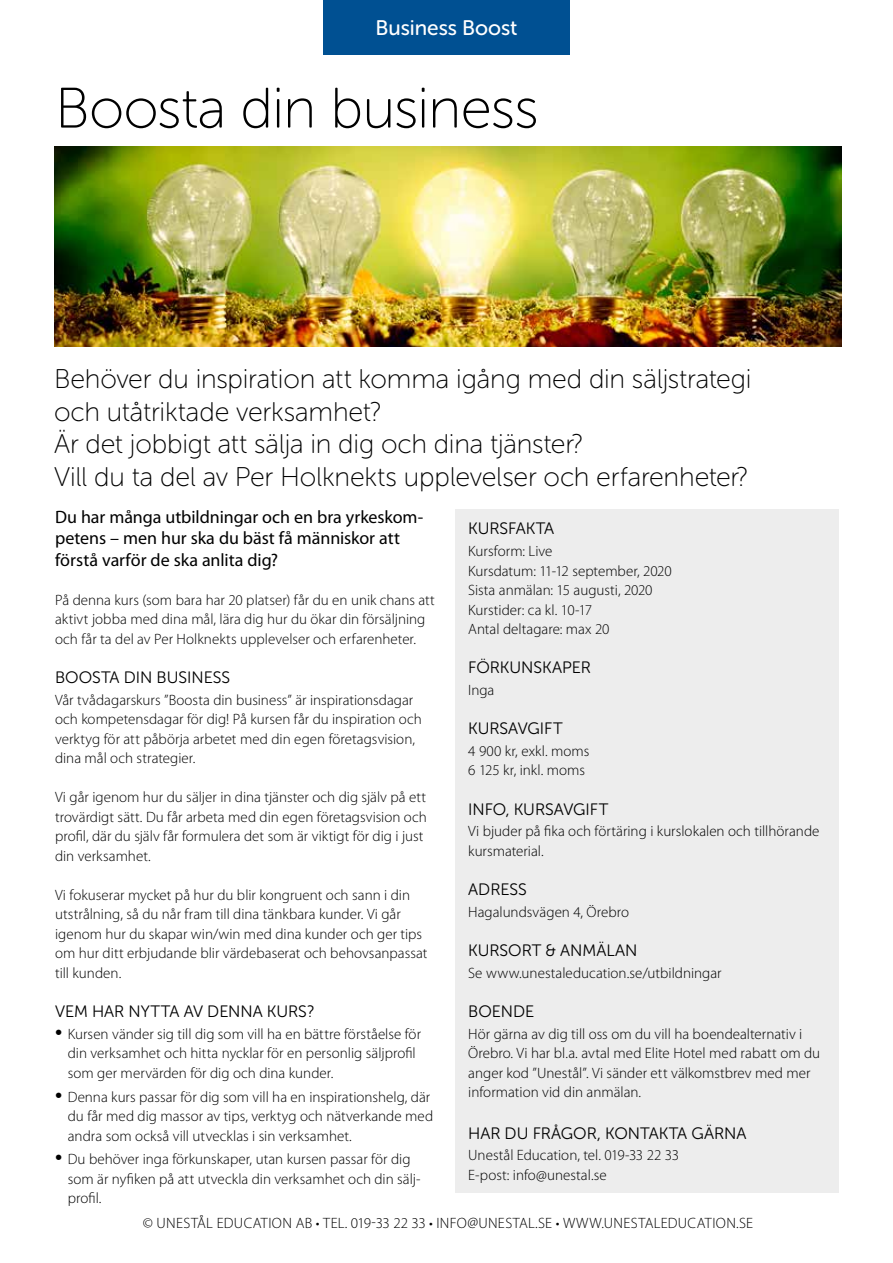
<style>
.page{position:relative;width:893px;height:1263px;background:#fff}
.page>*{position:absolute;margin:0;border:0;box-sizing:border-box;transform-origin:0 0}
.t1{font:57px "Museo Sans Rounded 100";letter-spacing:-.01em;color:#000}
.t2{font:27px/32.4px "Museo Sans Rounded 100";letter-spacing:-.005em;color:#000}
.t3{font:21px "Museo Sans Rounded 500";color:#fff}
.t4{font:18px/21.6px "Myriad Pro";letter-spacing:-.005em;color:#000}
.t5{font:16.5px "Museo Sans Rounded 300";color:#000}
.t6{font:300 15px/19.5px "Myriad Pro";color:#000}
.t7{font:300 15px "Myriad Pro";letter-spacing:.02em;color:#000}
.s1{font-weight:400;font-size:25.5px}
</style>
<div class="page">
<div style="left:323px;top:0;width:247px;height:54px;background:#005092"></div>
<div style="left:455px;top:509px;width:384px;height:684px;background:#ededed"></div>
<img style="left:54px;top:147px;width:787px;height:200px">
<h3 class="t3" style="left:375px;top:16px;width:143px">Business Boost</h3>
<h1 class="t1" style="left:55px;top:78px;width:485px">Boosta din business</h1>
<h2 class="t2" style="left:54px;top:363px;width:699px">Behöver du inspiration att komma igång med din säljstrategi och utåtriktade verksamhet?<br>Är det jobbigt att sälja in dig och dina tjänster?<br>Vill du ta del av Per Holknekts upplevelser och erfarenheter?</h2>
<p class="t5" style="left:468px;top:520px;width:88px">KURSFAKTA</p>
<p class="t6" style="left:468px;top:541px;width:205px">Kursform: Live<br>Kursdatum: 11-12 september, 2020<br>Sista anmälan: 15 augusti, 2020<br>Kurstider: ca kl. 10-17<br>Antal deltagare: max 20</p>
<p class="t5" style="left:468px;top:659px;width:124px">FÖRKUNSKAPER</p>
<p class="t6" style="left:468px;top:680px;width:28px">Inga</p>
<p class="t5" style="left:468px;top:720px;width:96px">KURSAVGIFT</p>
<p class="t6" style="left:468px;top:741px;width:123px">4 900 kr, exkl. moms<br>6 125 kr, inkl. moms</p>
<p class="t5" style="left:468px;top:800px;width:142px">INFO, KURSAVGIFT</p>
<p class="t6" style="left:468px;top:822px;width:353px">Vi bjuder på fika och förtäring i kurslokalen och tillhörande kursmaterial.</p>
<p class="t5" style="left:468px;top:880px;width:60px">ADRESS</p>
<p class="t6" style="left:468px;top:902px;width:162px">Hagalundsvägen 4, Örebro</p>
<p class="t5" style="left:468px;top:941px;width:171px">KURSORT &amp; ANMÄLAN</p>
<p class="t6" style="left:468px;top:963px;width:255px">Se www.unestaleducation.se/utbildningar</p>
<p class="t5" style="left:468px;top:1002px;width:68px">BOENDE</p>
<p class="t6" style="left:468px;top:1024px;width:353px">Hör gärna av dig till oss om du vill ha boendealternativ i Örebro. Vi har bl.a. avtal med Elite Hotel med rabatt om du anger kod ”Unestål”. Vi sänder ett välkomstbrev med mer information vid din anmälan.</p>
<p class="t5" style="left:468px;top:1124px;width:280px">HAR DU FRÅGOR, KONTAKTA GÄRNA</p>
<p class="t6" style="left:468px;top:1146px;width:212px">Unestål Education, tel. 019-33 22 33<br>E-post: info@unestal.se</p>
<p class="t4" style="left:55px;top:506px;width:370px">Du har många utbildningar och en bra yrkeskom&shy;petens – men hur ska du bäst få människor att förstå varför de ska anlita dig?</p>
<p class="t6" style="left:55px;top:590px;width:381px">På denna kurs (som bara har 20 platser) får du en unik chans att aktivt jobba med dina mål, lära dig hur du ökar din försäljning och får ta del av Per Holknekts upplevelser och erfarenheter.</p>
<p class="t5" style="left:55px;top:669px;width:177px">BOOSTA DIN BUSINESS</p>
<p class="t6" style="left:55px;top:690px;width:368px">Vår tvådagarskurs ”Boosta din business” är inspirationsdagar och kompetensdagar för dig! På kursen får du inspiration och verktyg för att påbörja arbetet med din egen företagsvision, dina mål och strategier.</p>
<p class="t6" style="left:55px;top:788px;width:373px">Vi går igenom hur du säljer in dina tjänster och dig själv på ett trovärdigt sätt. Du får arbeta med din egen företagsvision och profil, där du själv får formulera det som är viktigt för dig i just din verksamhet.</p>
<p class="t6" style="left:55px;top:885px;width:374px">Vi fokuserar mycket på hur du blir kongruent och sann i din utstrålning, så du når fram till dina tänkbara kunder. Vi går igenom hur du skapar win/win med dina kunder och ger tips om hur ditt erbjudande blir värdebaserat och behovsanpassat till kunden.</p>
<p class="t5" style="left:55px;top:1003px;width:261px">VEM HAR NYTTA AV DENNA KURS?</p>
<p class="t6" style="left:68px;top:1024px;width:355px;text-indent:-13px"><span class="s1">•</span> Kursen vänder sig till dig som vill ha en bättre förståelse för din verksamhet och hitta nycklar för en personlig säljprofil som ger mervärden för dig och dina kunder.</p>
<p class="t6" style="left:68px;top:1087px;width:367px;text-indent:-13px"><span class="s1">•</span> Denna kurs passar för dig som vill ha en inspirationshelg, där du får med dig massor av tips, verktyg och nätverkande med andra som också vill utvecklas i sin verksamhet.</p>
<p class="t6" style="left:68px;top:1150px;width:354px;text-indent:-13px"><span class="s1">•</span> Du behöver inga förkunskaper, utan kursen passar för dig som är nyfiken på att utveckla din verksamhet och din sälj&shy;profil.</p>
<p class="t7" style="left:143px;top:1214px;width:612px">© UNESTÅL EDUCATION AB • TEL. 019-33 22 33 • INFO@UNESTAL.SE • WWW.UNESTALEDUCATION.SE</p>
</div>
